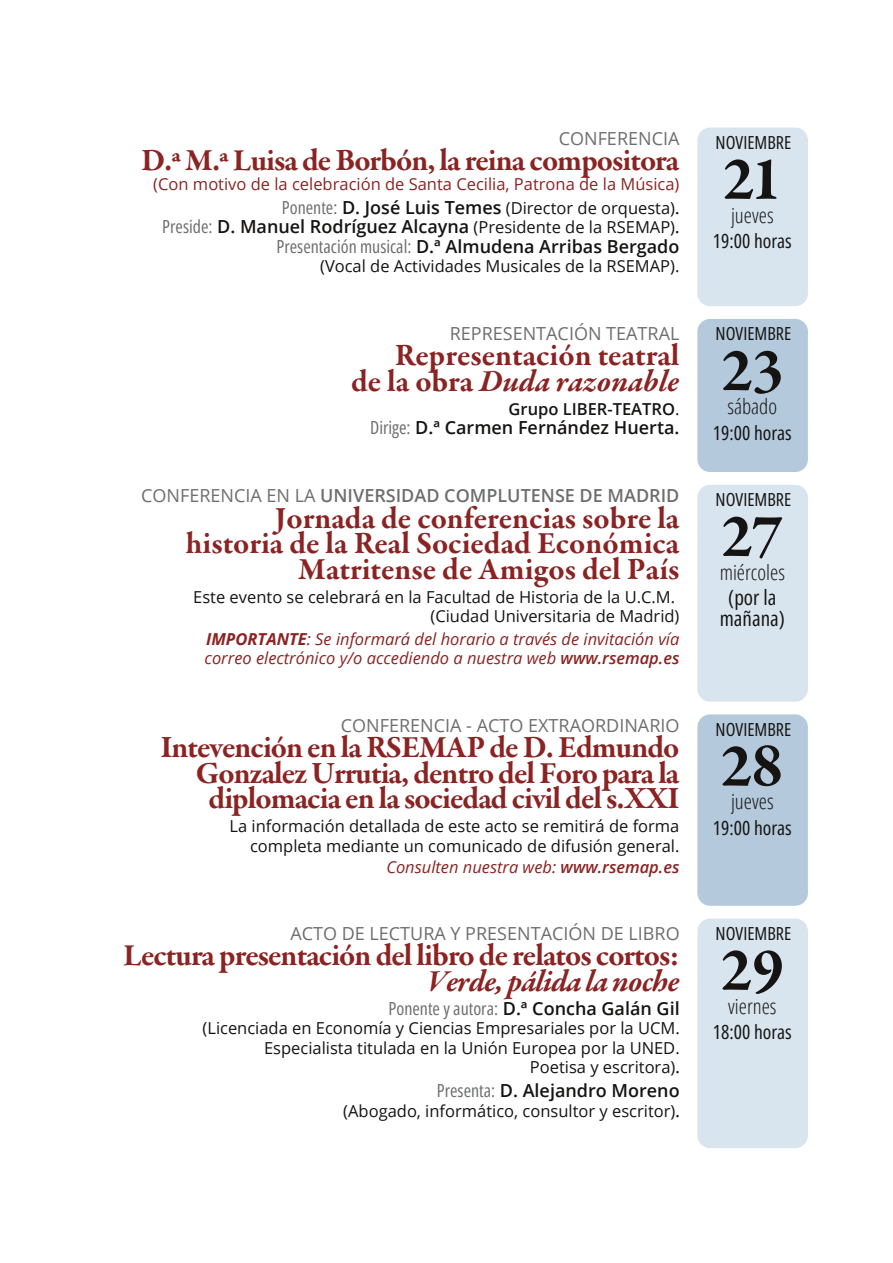
<style>
.page{position:relative;width:893px;height:1263px;background:#fff}
.page>*{position:absolute;margin:0;border:0;box-sizing:border-box;transform-origin:0 0}
.t1{font:700 63px "Garamond Premr Pro";letter-spacing:-.02em;color:#161413}
.t2{font:700 31.5px/25.5px "Garamond Premr Pro";letter-spacing:-.03em;color:#8b2323;text-align:right}
.t3{font:700 31.5px/25.5px "Garamond Premr Pro";color:#8b2323;text-align:right}
.t4{font:italic 700 31.5px "Garamond Premr Pro";letter-spacing:-.03em;color:#8b2323}
.t5{font:300 condensed 21px "Open Sans";color:#161413}
.t6{font:21px/21px "Open Sans Condensed";color:#161413;text-align:center}
.t7{font:19.5px "Open Sans Condensed";color:#161413}
.t8{font:600 18px/19.5px "Open Sans";color:#161413;text-align:right}
.t9{font:18px "Open Sans";color:#6d6e6f}
.t10{font:18px "Open Sans Condensed";color:#161413}
.t11{font:600 18px "Open Sans";color:#6d6e6f}
.t12{font:16.5px/19.5px "Open Sans";color:#161413;text-align:right}
.t13{font:italic 16.5px/19.5px "Open Sans";color:#8b2323}
.t14{font:16.5px/24px "Open Sans";color:#8b2323;text-align:right}
.t15{font:600 16.5px "Open Sans";color:#161413}
.s1{font-family:"Open Sans Condensed";font-size:18px;color:#6d6e6f}
.s2{font-weight:600;font-size:18px;color:#161413}
.s3{color:#161413}
.s4{font-family:"Garamond Premr Pro";font-size:21px;color:#161413}
.s5{font-family:"Open Sans Condensed";font-weight:400;color:#6d6e6f}
.s6{font-weight:400;font-size:16.5px}
.s7{font-family:"Garamond Premr Pro";font-weight:400;font-size:21px}
.s8{font-style:italic}
.s9{font-weight:400}
.s10{font-weight:700}
.s11{font-weight:600}
.s12{font-family:"Garamond Premr Pro";font-size:21px}
</style>
<div class="page">
<div style="left:697px;top:714px;width:111px;height:192px;background:#b4cadc;border-radius:13px"></div>
<div style="left:697px;top:918px;width:111px;height:230px;background:#d9e5ee;border-radius:13px"></div>
<div style="left:697px;top:128px;width:111px;height:178px;background:#d9e5ee;border-radius:13px"></div>
<div style="left:697px;top:319px;width:111px;height:153px;background:#b4cadc;border-radius:13px"></div>
<div style="left:697px;top:485px;width:111px;height:217px;background:#d9e5ee;border-radius:13px"></div>
<p class="t9" style="left:559px;top:126px;width:122px">CONFERENCIA</p>
<h2 class="t2" style="left:141px;top:151px;width:540px">D.ª M.ª Luisa de Borbón, la reina compositora</h2>
<p class="t14" style="left:153px;top:171px;width:528px">(Con motivo de la celebración de Santa Cecilia, Patrona de la Música)<br><span class="s1">Ponente:</span> <span class="s2">D. José Luis Temes</span> <span class="s3">(Director de orquesta)</span><span class="s4">.</span></p>
<p class="t8" style="left:162px;top:217px;width:519px"><span class="s5">Preside:</span> D. Manuel Rodríguez Alcayna <span class="s6">(Presidente de la RSEMAP)</span><span class="s7">.<br></span><span class="s5">Presentación musical:</span> D.ª Almudena Arribas Bergado</p>
<p class="t12" style="left:320px;top:256px;width:361px">(Vocal de Actividades Musicales de la RSEMAP).</p>
<p class="t9" style="left:450px;top:321px;width:231px">REPRESENTACIÓN TEATRAL</p>
<h2 class="t3" style="left:351px;top:346px;width:330px">Representación teatral<br>de la obra <span class="s8">Duda razonable</span></h2>
<p class="t15" style="left:509px;top:397px;width:172px">Grupo LIBER-TEATRO<span class="s9">.</span></p>
<p class="t8" style="left:370px;top:418px;width:311px"><span class="s5">Dirige:</span> D.ª Carmen Fernández Huerta.</p>
<p class="t11" style="left:141px;top:483px;width:540px"><span class="s9">CONFERENCIA EN LA</span> UNIVERSIDAD COMPLUTENSE DE MADRID</p>
<h2 class="t3" style="left:186px;top:508px;width:495px">Jornada de conferencias sobre la historia de la Real Sociedad Económica<br>Matritense de Amigos del País</h2>
<p class="t12" style="left:193px;top:586px;width:488px">Este evento se celebrará en la Facultad de Historia de la U.C.M. (Ciudad Universitaria de Madrid)</p>
<p class="t13" style="left:205px;top:628px;width:476px"><span class="s10">IMPORTANTE</span>: Se informará del horario a través de invitación vía correo electrónico y/o accediendo a nuestra web <span class="s11">www.rsemap.es</span></p>
<p class="t9" style="left:341px;top:712px;width:340px">CONFERENCIA - ACTO EXTRAORDINARIO</p>
<h2 class="t2" style="left:160px;top:737px;width:521px">Intevención en la RSEMAP de D. Edmundo<br>Gonzalez Urrutia, dentro del Foro para la diplomacia en la sociedad civil del s.XXI</h2>
<p class="t12" style="left:230px;top:816px;width:451px">La información detallada de este acto se remitirá de forma completa mediante un comunicado de difusión general.</p>
<p class="t13" style="left:386px;top:856px;width:295px">Consulten nuestra web: <span class="s11">www.rsemap.es</span></p>
<p class="t9" style="left:290px;top:920px;width:391px">ACTO DE LECTURA Y PRESENTACIÓN DE LIBRO</p>
<h2 class="t2" style="left:123px;top:945px;width:558px">Lectura presentación del libro de relatos cortos:</h2>
<h2 class="t4" style="left:428px;top:968px;width:254px">Verde, pálida la noche</h2>
<p class="t8" style="left:389px;top:998px;width:293px"><span class="s5">Ponente y autora:</span> D.ª Concha Galán Gil</p>
<p class="t12" style="left:203px;top:1018px;width:479px">(Licenciada en Economía y Ciencias Empresariales por la UCM.<br>Especialista titulada en la Unión Europea por la UNED.<br>Poetisa y escritora)<span class="s12">.</span></p>
<p class="t8" style="left:437px;top:1080px;width:244px"><span class="s5">Presenta:</span> D. Alejandro Moreno</p>
<p class="t12" style="left:343px;top:1100px;width:338px">(Abogado, informático, consultor y escritor)<span class="s12">.</span></p>
<p class="t10" style="left:716px;top:130px;width:77px">NOVIEMBRE</p>
<h1 class="t1" style="left:723px;top:153px;width:60px">21</h1>
<p class="t5" style="left:731px;top:200px;width:44px">jueves</p>
<p class="t7" style="left:713px;top:227px;width:80px">19:00 horas</p>
<p class="t10" style="left:716px;top:321px;width:77px">NOVIEMBRE</p>
<h1 class="t1" style="left:721px;top:344px;width:63px">23</h1>
<p class="t5" style="left:727px;top:392px;width:51px">sábado</p>
<p class="t7" style="left:713px;top:419px;width:80px">19:00 horas</p>
<p class="t10" style="left:716px;top:487px;width:77px">NOVIEMBRE</p>
<h1 class="t1" style="left:721px;top:510px;width:63px">27</h1>
<p class="t5" style="left:720px;top:557px;width:67px">miércoles</p>
<p class="t6" style="left:720px;top:587px;width:66px">(por la mañana)</p>
<p class="t10" style="left:716px;top:717px;width:77px">NOVIEMBRE</p>
<h1 class="t1" style="left:721px;top:740px;width:65px">28</h1>
<p class="t5" style="left:731px;top:787px;width:44px">jueves</p>
<p class="t7" style="left:713px;top:814px;width:80px">19:00 horas</p>
<p class="t10" style="left:716px;top:921px;width:77px">NOVIEMBRE</p>
<h1 class="t1" style="left:721px;top:944px;width:65px">29</h1>
<p class="t5" style="left:728px;top:991px;width:50px">viernes</p>
<p class="t7" style="left:713px;top:1018px;width:80px">18:00 horas</p>
</div>
